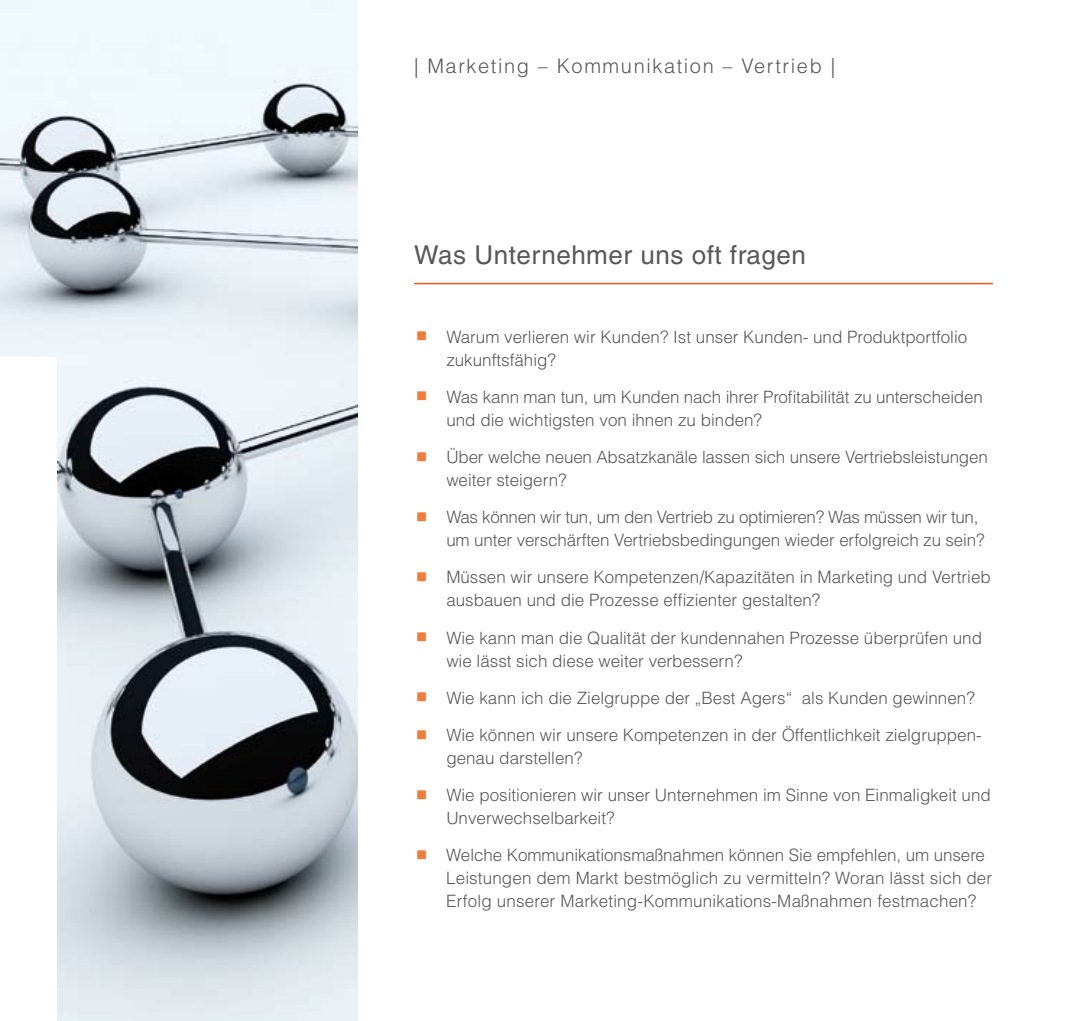
<style>
.page{position:relative;width:1078px;height:1021px;background:#fff}
.page>*{position:absolute;margin:0;border:0;box-sizing:border-box;transform-origin:0 0}
.t1{font:26px "Helvetica LT";letter-spacing:.02em;color:#58585a}
.t2{font:300 20px "Helvetica LT";letter-spacing:.08em;color:#58585a}
.t3{font:300 17px/23px "Helvetica LT";color:#58585a}
</style>
<div class="page">
<img style="left:0;top:0;width:357px;height:1020px">
<hr style="left:414px;top:283px;width:578px;height:1px;background:#e85911">
<div style="left:0;top:357px;width:57px;height:663px;background:#fff"></div>
<p class="t2" style="left:414px;top:53px;width:422px">| Marketing – Kommunikation – Vertrieb |</p>
<h1 class="t1" style="left:414px;top:240px;width:393px">Was Unternehmer uns oft fragen</h1>
<p class="t3" style="left:446px;top:325px;width:522px">Warum verlieren wir Kunden? Ist unser Kunden- und Produktportfolio zukunftsfähig?</p>
<p class="t3" style="left:446px;top:385px;width:538px">Was kann man tun, um Kunden nach ihrer Profitabilität zu unterscheiden und die wichtigsten von ihnen zu binden?</p>
<p class="t3" style="left:446px;top:445px;width:543px">Über welche neuen Absatzkanäle lassen sich unsere Vertriebsleistungen weiter steigern?</p>
<p class="t3" style="left:446px;top:505px;width:539px">Was können wir tun, um den Vertrieb zu optimieren? Was müssen wir tun, um unter verschärften Vertriebsbedingungen wieder erfolgreich zu sein?</p>
<p class="t3" style="left:446px;top:565px;width:546px">Müssen wir unsere Kompetenzen/Kapazitäten in Marketing und Vertrieb ausbauen und die Prozesse effizienter gestalten?</p>
<p class="t3" style="left:446px;top:626px;width:537px">Wie kann man die Qualität der kundennahen Prozesse überprüfen und wie lässt sich diese weiter verbessern?</p>
<p class="t3" style="left:446px;top:679px;width:537px;line-height:37.2px">Wie kann ich die Zielgruppe der „Best Agers“ als Kunden gewinnen?<br>Wie können wir unsere Kompetenzen in der Öffentlichkeit zielgruppen-</p>
<p class="t3" style="left:446px;top:739px;width:546px;line-height:37.2px">genau darstellen?<br>Wie positionieren wir unser Unternehmen im Sinne von Einmaligkeit und</p>
<p class="t3" style="left:446px;top:799px;width:540px;line-height:37.2px">Unverwechselbarkeit?<br>Welche Kommunikationsmaßnahmen können Sie empfehlen, um unsere</p>
<p class="t3" style="left:446px;top:866px;width:547px">Leistungen dem Markt bestmöglich zu vermitteln? Woran lässt sich der<br>Erfolg unserer Marketing-Kommunikations-Maßnahmen festmachen?</p>
</div>
